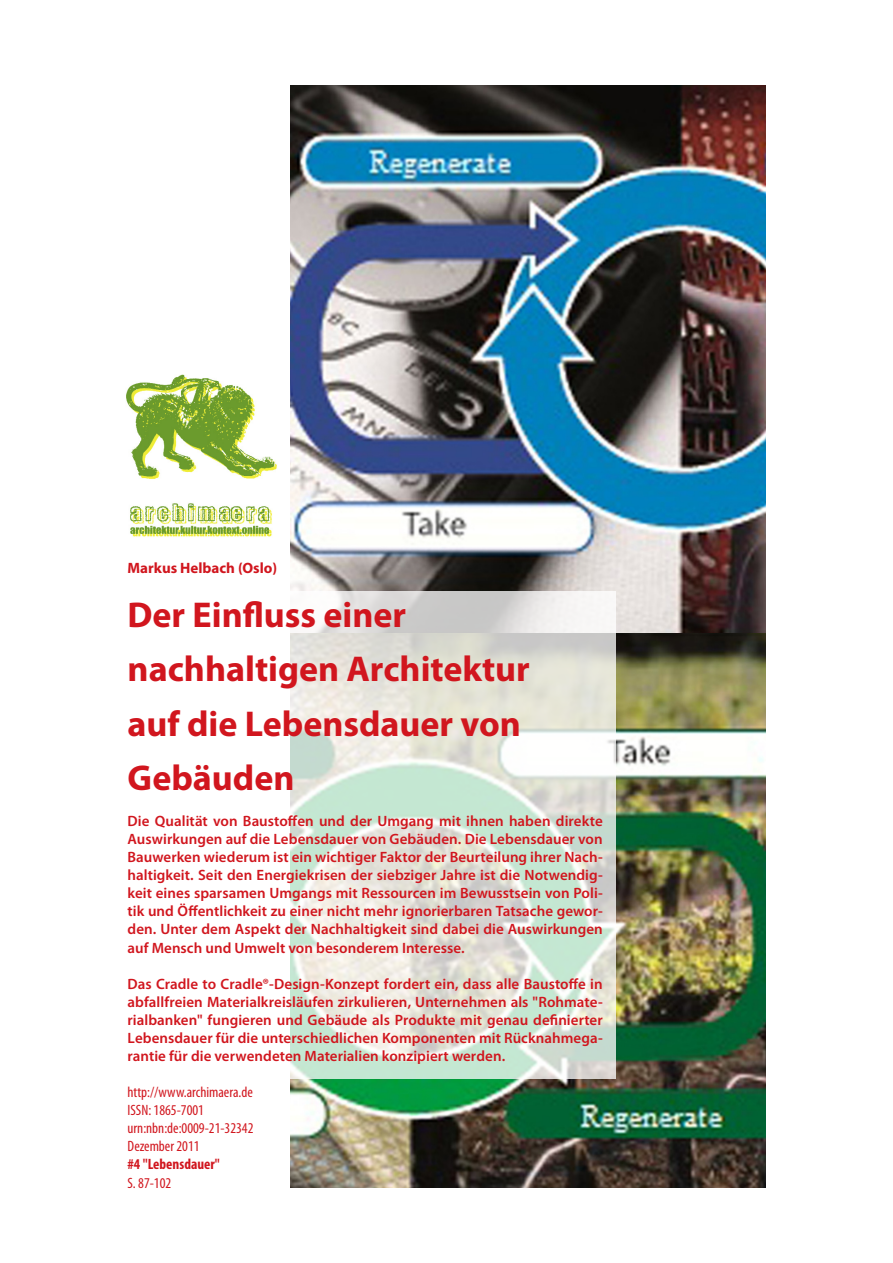
<style>
.page{position:relative;width:893px;height:1263px;background:#fff}
.page>*{position:absolute;margin:0;border:0;box-sizing:border-box;transform-origin:0 0}
.t1{font:700 36px/54.2px "Myriad Pro";color:#d1161e}
.t2{font:600 15px/18px "Myriad Pro";letter-spacing:.005em;color:#d1161e;text-align:justify}
.t3{font:condensed 15px/18px "Myriad Pro";color:#d1161e}
.t4{font:700 15px "Myriad Pro";color:#d1161e}
.t5{font:700 condensed 15px "Myriad Pro";color:#d1161e}
</style>
<div class="page">
<img style="left:290px;top:85px;width:475px;height:1102px">
<img style="left:126px;top:374px;width:151px;height:163px">
<svg style="left:290px;top:591px;width:325px;height:488px;background:#dde4da"></svg>
<p class="t4" style="left:128px;top:558px;width:151px">Markus Helbach (Oslo)</p>
<h1 class="t1" style="left:128px;top:587px;width:404px">Der Einfluss einer nachhaltigen Architektur auf die Lebensdauer von<br>Gebäuden</h1>
<p class="t2" style="left:128px;top:812px;width:477px">Die Qualität von Baustoffen und der Umgang mit ihnen haben direkte Auswirkungen auf die Lebensdauer von Gebäuden. Die Lebensdauer von Bauwerken wiederum ist ein wichtiger Faktor der Beurteilung ihrer Nach&shy;haltigkeit. Seit den Energiekrisen der siebziger Jahre ist die Notwendig&shy;keit eines sparsamen Umgangs mit Ressourcen im Bewusstsein von Poli&shy;tik und Öffentlichkeit zu einer nicht mehr ignorierbaren Tatsache gewor&shy;den. Unter dem Aspekt der Nachhaltigkeit sind dabei die Auswirkungen auf Mensch und Umwelt von besonderem Interesse.</p>
<p class="t2" style="left:128px;top:975px;width:477px">Das Cradle to Cradle®-Design-Konzept fordert ein, dass alle Baustoffe in abfallfreien Materialkreisläufen zirkulieren, Unternehmen als "Rohmate&shy;rialbanken" fungieren und Gebäude als Produkte mit genau definierter Lebensdauer für die unterschiedlichen Komponenten mit Rücknahmega&shy;rantie für die verwendeten Materialien konzipiert werden.</p>
<p class="t3" style="left:128px;top:1083px;width:127px">http://www.archimaera.de<br>ISSN: 1865-7001 urn:nbn:de:0009-21-32342<br>Dezember 2011</p>
<p class="t5" style="left:128px;top:1156px;width:94px">#4 "Lebensdauer"</p>
<p class="t3" style="left:128px;top:1173px;width:45px">S. 87-102</p>
</div>
